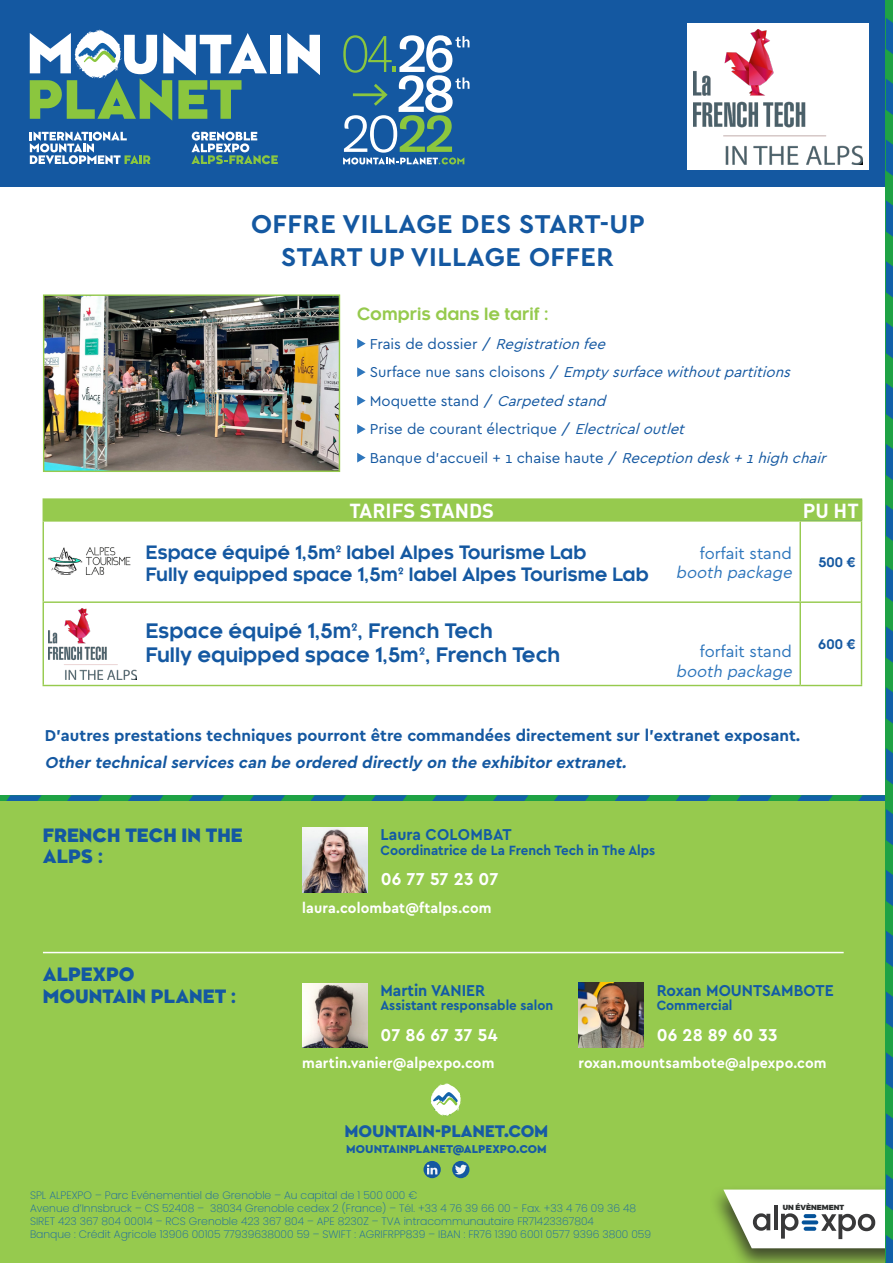
<style>
.page{position:relative;width:893px;height:1263px;background:#fff}
.page>*{position:absolute;margin:0;border:0;box-sizing:border-box;transform-origin:0 0}
.t1{font:700 27px "Cera PRO";letter-spacing:.02em;color:#1458a1}
.t2{font:700 20.1px "DIN";color:#fff}
.t3{font:700 19.5px "Kessel 105";color:#1458a1}
.t4{font:700 18px "Kessel 105";color:#1458a1}
.t5{font:800 18px/21.6px "Kessel 105";color:#1458a1}
.t6{font:700 18px "Cera PRO";letter-spacing:.005em;color:#fff;scale:.95 1}
.t7{font:900 17.7px "Cera PRO";letter-spacing:-.01em;color:#175ba4}
.t8{font:700 16.5px "Cera PRO";color:#1458a1}
.t9{font:italic 700 16.5px "Cera PRO";color:#1458a1}
.t10{font:700 16.5px "Cera PRO";color:#135ba5;scale:.95 1}
.t11{font:16.5px "Cera PRO";color:#2e76bc}
.t12{font:italic 16.5px "Cera PRO";color:#2e76bc}
.t13{font:700 16.5px "Kessel 105";color:#96ca4e}
.t14{font:15px "Cera PRO";color:#1458a1}
.t15{font:700 15px "Cera PRO";letter-spacing:.01em;color:#fff;scale:.95 1}
.t16{font:italic 15px "Cera PRO";color:#1458a1}
.t17{font:700 14.1px "Cera PRO";color:#135ba5;scale:.95 1}
.t18{font:700 12.9px "Kessel 105";color:#1458a1}
.t19{font:900 11.85px "Cera PRO";letter-spacing:.005em;color:#175ba4}
.t20{font:200 10.8px "Poppins";color:#1161aa}
.t21{font:900 7.35px "Montserrat";color:#2b2e2e}
.s1{font-style:italic}
.s2{font-style:normal}
</style>
<div class="page">
<div style="left:0;top:795px;width:893px;height:22px;background:#1fa245"></div>
<svg style="left:6px;top:795px;width:36px;height:6px"></svg>
<svg style="left:128px;top:795px;width:35px;height:6px"></svg>
<svg style="left:189px;top:795px;width:35px;height:6px"></svg>
<svg style="left:250px;top:795px;width:35px;height:6px"></svg>
<svg style="left:310px;top:795px;width:36px;height:6px"></svg>
<svg style="left:371px;top:795px;width:36px;height:6px"></svg>
<svg style="left:432px;top:795px;width:36px;height:6px"></svg>
<svg style="left:493px;top:795px;width:35px;height:6px"></svg>
<svg style="left:554px;top:795px;width:35px;height:6px"></svg>
<svg style="left:615px;top:795px;width:35px;height:6px"></svg>
<svg style="left:676px;top:795px;width:35px;height:6px"></svg>
<svg style="left:736px;top:795px;width:36px;height:6px"></svg>
<svg style="left:797px;top:795px;width:36px;height:6px"></svg>
<svg style="left:67px;top:795px;width:35px;height:6px"></svg>
<div style="left:0;top:801px;width:893px;height:462px;background:#96ca4e"></div>
<div style="left:0;top:0;width:893px;height:186px;background:#1458a1"></div>
<svg style="left:357px;top:339px;width:9px;height:9px"></svg>
<svg style="left:357px;top:367px;width:9px;height:10px"></svg>
<svg style="left:357px;top:396px;width:9px;height:9px"></svg>
<svg style="left:357px;top:424px;width:9px;height:10px"></svg>
<svg style="left:357px;top:453px;width:9px;height:9px"></svg>
<div style="left:709px;top:1185px;width:184px;height:78px;background:#231f20;opacity:.75"></div>
<svg style="left:423px;top:1161px;width:18px;height:17px"></svg>
<svg style="left:427px;top:1165px;width:10px;height:9px"></svg>
<div style="left:452px;top:1161px;width:17px;height:17px;background:#1458a1;border-radius:50%"></div>
<svg style="left:455px;top:1165px;width:12px;height:9px"></svg>
<svg style="left:431px;top:1083px;width:30px;height:33px"></svg>
<div style="left:886px;top:0;width:7px;height:1263px;background:#1fa245"></div>
<svg style="left:886px;top:18px;width:7px;height:36px"></svg>
<svg style="left:886px;top:79px;width:7px;height:36px"></svg>
<svg style="left:886px;top:139px;width:7px;height:37px"></svg>
<svg style="left:886px;top:200px;width:7px;height:37px"></svg>
<svg style="left:886px;top:261px;width:7px;height:37px"></svg>
<svg style="left:886px;top:383px;width:7px;height:36px"></svg>
<svg style="left:886px;top:444px;width:7px;height:36px"></svg>
<svg style="left:886px;top:505px;width:7px;height:36px"></svg>
<svg style="left:886px;top:565px;width:7px;height:37px"></svg>
<svg style="left:886px;top:626px;width:7px;height:37px"></svg>
<svg style="left:886px;top:687px;width:7px;height:37px"></svg>
<svg style="left:886px;top:748px;width:7px;height:36px"></svg>
<svg style="left:858px;top:795px;width:35px;height:50px"></svg>
<svg style="left:886px;top:870px;width:7px;height:36px"></svg>
<svg style="left:886px;top:931px;width:7px;height:36px"></svg>
<svg style="left:886px;top:991px;width:7px;height:37px"></svg>
<svg style="left:886px;top:1052px;width:7px;height:37px"></svg>
<svg style="left:886px;top:1113px;width:7px;height:36px"></svg>
<svg style="left:886px;top:322px;width:7px;height:36px"></svg>
<svg style="left:723px;top:1174px;width:170px;height:89px"></svg>
<img style="left:302px;top:827px;width:65px;height:65px">
<img style="left:302px;top:984px;width:65px;height:64px">
<img style="left:578px;top:983px;width:65px;height:65px">
<div style="left:43px;top:499px;width:757px;height:22px;background:#96ca4e"></div>
<hr style="left:799px;top:520px;width:63px;height:2px;background:#96ca4e">
<hr style="left:801px;top:601px;width:60px;height:2px;background:#96ca4e">
<hr style="left:800px;top:685px;width:62px;height:1px;background:#96ca4e">
<hr style="left:43px;top:603px;width:1px;height:82px;background:#96ca4e">
<hr style="left:43px;top:685px;width:757px;height:1px;background:#96ca4e">
<hr style="left:43px;top:522px;width:1px;height:79px;background:#96ca4e">
<hr style="left:43px;top:601px;width:758px;height:2px;background:#96ca4e">
<hr style="left:43px;top:520px;width:756px;height:2px;background:#96ca4e">
<hr style="left:43px;top:498px;width:757px;height:2px;background:#96ca4e">
<hr style="left:800px;top:498px;width:62px;height:2px;background:#96ca4e">
<hr style="left:799px;top:522px;width:2px;height:79px;background:#96ca4e">
<hr style="left:861px;top:522px;width:1px;height:80px;background:#96ca4e">
<hr style="left:799px;top:603px;width:2px;height:82px;background:#96ca4e">
<hr style="left:861px;top:602px;width:1px;height:83px;background:#96ca4e">
<div style="left:800px;top:500px;width:61px;height:19px;background:#96ca4e"></div>
<svg style="left:861px;top:500px;width:1px;height:19px"></svg>
<hr style="left:799px;top:519px;width:63px;height:1px;background:#96ca4e">
<img style="left:45px;top:296px;width:293px;height:174px">
<div style="left:43px;top:294px;width:297px;height:178px;border:1px solid #96ca4e"></div>
<div style="left:271px;top:35px;width:10px;height:38px;background:#fff"></div>
<svg style="left:287px;top:33px;width:33px;height:42px"></svg>
<svg style="left:30px;top:131px;width:120px;height:33px"></svg>
<svg style="left:191px;top:131px;width:87px;height:33px"></svg>
<svg style="left:30px;top:30px;width:237px;height:91px"></svg>
<svg style="left:343px;top:35px;width:126px;height:130px"></svg>
<div style="left:687px;top:23px;width:181px;height:147px;background:#fff"></div>
<img style="left:694px;top:30px;width:168px;height:135px">
<hr style="left:43px;top:952px;width:801px;height:1px;background:#fff">
<img style="left:48px;top:547px;width:83px;height:28px">
<img style="left:48px;top:608px;width:89px;height:71px">
<p class="t1" style="left:251px;top:206px;width:395px">OFFRE VILLAGE DES START-UP</p>
<p class="t1" style="left:281px;top:239px;width:334px">START UP VILLAGE OFFER</p>
<p class="t13" style="left:357px;top:305px;width:193px">Compris dans le tarif :</p>
<p class="t14" style="left:370px;top:333px;width:242px">F r a i s d e d o s s i e r / <span class="s1">Registrationfee</span></p>
<p class="t16" style="left:370px;top:362px;width:427px"><span class="s2">S u r f a c e n u e s a n s c l o i s o n s /</span> Emptysurfacewithoutpartitions</p>
<p class="t14" style="left:370px;top:390px;width:242px">M o q u e tt e s t a n d / <span class="s1">Carpeted stand</span></p>
<p class="t14" style="left:370px;top:419px;width:321px">Prise de courant électrique / <span class="s1">Electricaloutlet</span></p>
<p class="t14" style="left:370px;top:447px;width:462px">Banque d’accueil + 1 chaise haute / <span class="s1">Receptiondesk+1highchair</span></p>
<p class="t2" style="left:349px;top:498px;width:146px">TARIFS STANDS</p>
<p class="t2" style="left:803px;top:498px;width:57px">PU HT</p>
<p class="t18" style="left:818px;top:555px;width:39px">500 €</p>
<p class="t4" style="left:146px;top:542px;width:442px">Espace équipé 1,5m² label Alpes Tourisme Lab</p>
<p class="t4" style="left:146px;top:564px;width:505px">Fully equipped space 1,5m² label Alpes Tourisme Lab</p>
<p class="t3" style="left:146px;top:620px;width:349px">Espace équipé 1,5m², French Tech</p>
<p class="t3" style="left:146px;top:644px;width:416px">Fully equipped space 1,5m², French Tech</p>
<p class="t11" style="left:700px;top:542px;width:93px">forfait stand</p>
<p class="t12" style="left:676px;top:561px;width:121px">booth package</p>
<p class="t18" style="left:818px;top:637px;width:39px">600 €</p>
<p class="t11" style="left:700px;top:640px;width:93px">forfait stand</p>
<p class="t12" style="left:676px;top:660px;width:121px">booth package</p>
<p class="t8" style="left:45px;top:724px;width:757px">D’autres prestations techniques pourront être commandées directement sur l’extranet exposant.</p>
<p class="t9" style="left:45px;top:751px;width:586px">Other technical services can be ordered directly on the exhibitor extranet.</p>
<p class="t5" style="left:43px;top:824px;width:201px">FRENCH TECH IN THE<br>ALPS :</p>
<p class="t5" style="left:43px;top:964px;width:93px">ALPEXPO</p>
<p class="t5" style="left:43px;top:985px;width:195px">MOUNTAIN PLANET :</p>
<p class="t10" style="left:381px;top:824px;width:140px">Laura COLOMBAT</p>
<p class="t17" style="left:381px;top:841px;width:291px">Coordinatrice de La French Tech in The Alps</p>
<p class="t6" style="left:381px;top:867px;width:125px">06 77 57 23 07</p>
<p class="t15" style="left:302px;top:897px;width:201px">laura.colombat@ftalps.com</p>
<p class="t10" style="left:380px;top:979px;width:112px">Martin VANIER</p>
<p class="t17" style="left:380px;top:996px;width:184px">Assistant responsable salon</p>
<p class="t6" style="left:381px;top:1022px;width:125px">07 86 67 37 54</p>
<p class="t15" style="left:302px;top:1053px;width:204px">martin.vanier@alpexpo.com</p>
<p class="t7" style="left:345px;top:1119px;width:205px">MOUNTAIN-PLANET.COM</p>
<p class="t19" style="left:346px;top:1141px;width:202px">MOUNTAINPLANET@ALPEXPO.COM</p>
<p class="t10" style="left:657px;top:979px;width:188px">Roxan MOUNTSAMBOTE</p>
<p class="t17" style="left:657px;top:996px;width:81px">Commercial</p>
<p class="t6" style="left:657px;top:1022px;width:129px">06 28 89 60 33</p>
<p class="t15" style="left:578px;top:1053px;width:263px">roxan.mountsambote@alpexpo.com</p>
<p class="t20" style="left:30px;top:1189px;width:389px">SPL ALPEXPO – Parc Evénementiel de Grenoble – Au capital de 1 500 000 €</p>
<p class="t20" style="left:30px;top:1202px;width:608px">Avenue d’Innsbruck – CS 52408 – 38034 Grenoble cedex 2 (France) – Tél. +33 4 76 39 66 00 - Fax. +33 4 76 09 36 48</p>
<p class="t20" style="left:30px;top:1215px;width:565px">SIRET 423 367 804 00014 – RCS Grenoble 423 367 804 – APE 8230Z – TVA intracommunautaire FR71423367804</p>
<p class="t20" style="left:30px;top:1227px;width:623px">Banque : Crédit Agricole 13906 00105 77939638000 59 – SWIFT : AGRIFRPP839 – IBAN : FR76 1390 6001 0577 9396 3800 059</p>
<p class="t21" style="left:783px;top:1202px;width:63px">UN ÉVÈNEMENT</p>
</div>
